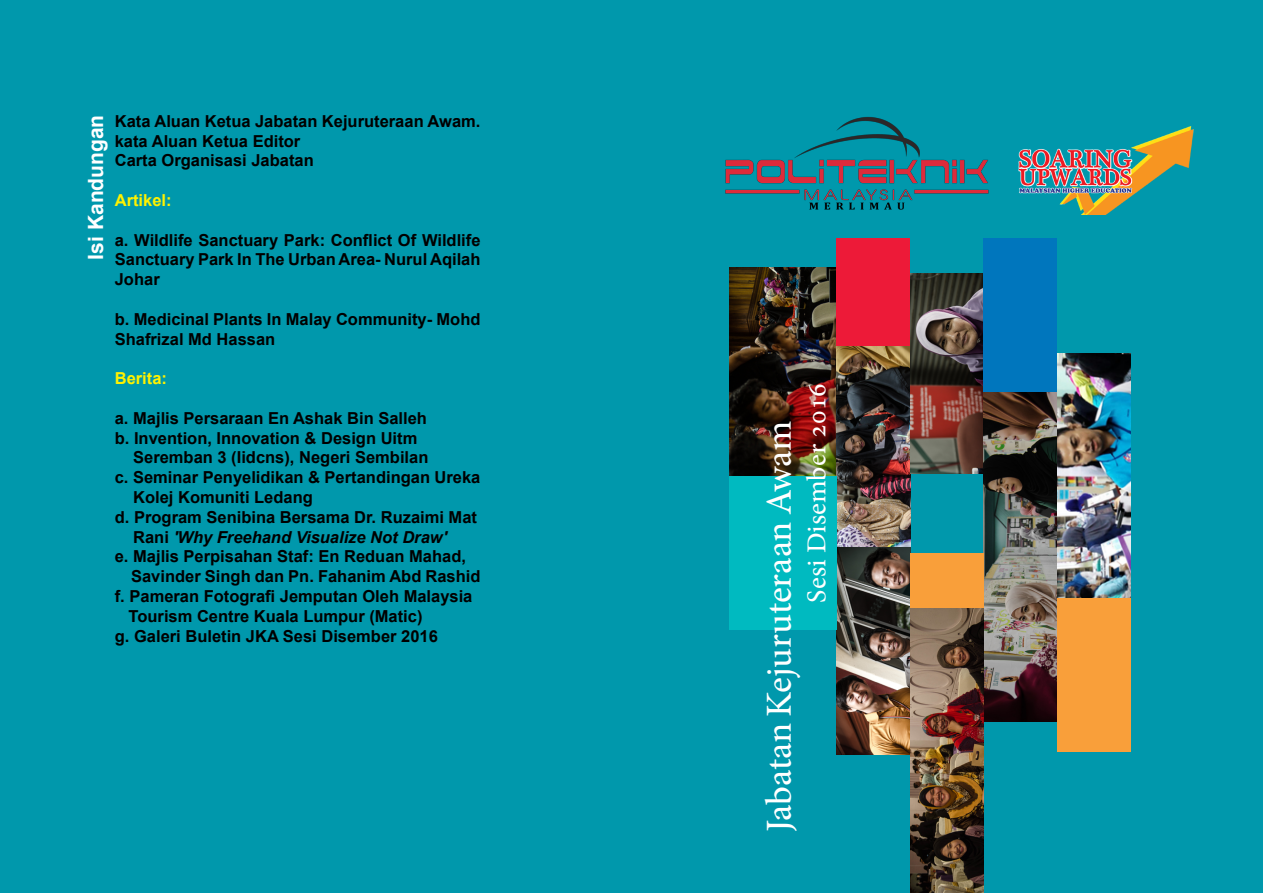
<style>
.page{position:relative;width:1263px;height:893px;background:#0098ac}
.page>*{position:absolute;margin:0;border:0;box-sizing:border-box;transform-origin:0 0}
.t1{font:36px "Adobe Hebrew";letter-spacing:-.01em;color:#fff}
.t2{font:27px "Adobe Hebrew";color:#fff}
.t3{font:700 21px "Arial";color:#fff}
.t4{font:700 16.5px/19.8px "Arial";color:#000}
.t5{font:italic 700 16.5px "Arial";color:#000}
.t6{font:700 16.5px "Arial";color:#fff200}
.s1{font-style:normal}
</style>
<div class="page">
<img style="left:1018px;top:126px;width:176px;height:89px">
<img style="left:725px;top:117px;width:264px;height:93px">
<img style="left:729px;top:268px;width:107px;height:208px">
<img style="left:836px;top:346px;width:74px;height:202px">
<img style="left:836px;top:548px;width:74px;height:207px">
<div style="left:836px;top:239px;width:74px;height:107px;background:#ed1a38"></div>
<div style="left:729px;top:476px;width:107px;height:153px;background:#00bac0"></div>
<img style="left:910px;top:274px;width:74px;height:199px">
<img style="left:984px;top:392px;width:73px;height:330px">
<div style="left:984px;top:239px;width:73px;height:153px;background:#0076bd"></div>
<div style="left:910px;top:553px;width:74px;height:55px;background:#f99f3a"></div>
<img style="left:1057px;top:354px;width:74px;height:245px">
<div style="left:1057px;top:599px;width:74px;height:153px;background:#f99f3a"></div>
<img style="left:910px;top:608px;width:74px;height:285px">
<p class="t4" style="left:115px;top:112px;width:367px">Kata Aluan Ketua Jabatan Kejuruteraan Awam. kata Aluan Ketua Editor<br>Carta Organisasi Jabatan</p>
<p class="t6" style="left:115px;top:189px;width:58px">Artikel:</p>
<p class="t4" style="left:115px;top:230px;width:367px;text-align:justify">.a Wildlife Sanctuary Park: Conflict Of Wildlife Sanctuary Park In The Urban Area- Nurul Aqilah Johar</p>
<p class="t4" style="left:115px;top:310px;width:367px">b. Medicinal Plants In Malay Community- Mohd<br>Shafrizal Md Hassan</p>
<p class="t6" style="left:115px;top:367px;width:54px">Berita:</p>
<p class="t4" style="left:115px;top:409px;width:314px">.a Majlis Persaraan En Ashak Bin Salleh</p>
<p class="t4" style="left:115px;top:428px;width:304px">b. Invention, Innovation &amp; Design Uitm</p>
<p class="t4" style="left:133px;top:448px;width:297px">Seremban 3 (Iidcns ,) Negeri Sembilan</p>
<p class="t4" style="left:115px;top:468px;width:367px">.c Seminar Penyelidikan &amp; Pertandingan Ureka</p>
<p class="t4" style="left:133px;top:488px;width:181px">Kolej Komuniti Ledang</p>
<p class="t4" style="left:115px;top:508px;width:364px">d. Program Senibina Bersama Dr. Ruzaimi Mat</p>
<p class="t5" style="left:133px;top:526px;width:315px"><span class="s1">Rani</span> 'Why Freehand Visualize Not Draw'</p>
<p class="t4" style="left:115px;top:547px;width:353px">.e Majlis Perpisahan Staf: En Reduan Mahad,</p>
<p class="t4" style="left:131px;top:567px;width:351px">Savinder Singh dan Pn. Fahanim Abd Rashid</p>
<p class="t4" style="left:115px;top:587px;width:359px">.f Pameran Fotografi Jemputan Oleh Malaysia</p>
<p class="t4" style="left:129px;top:607px;width:295px">Tourism Centre Kuala Lumpur (Matic(</p>
<p class="t4" style="left:115px;top:626px;width:325px">g. Galeri Buletin JKA Sesi Disember 2016</p>
<p class="t3" style="left:82px;top:259px;width:146px;rotate:-90deg">Isi Kandungan</p>
<h2 class="t2" style="left:800px;top:603px;width:221px;rotate:-90deg">Sesi Disember 2016</h2>
<h1 class="t1" style="left:757px;top:832px;width:413px;rotate:-90deg">Jabatan Kejuruteraan Awam</h1>
</div>
